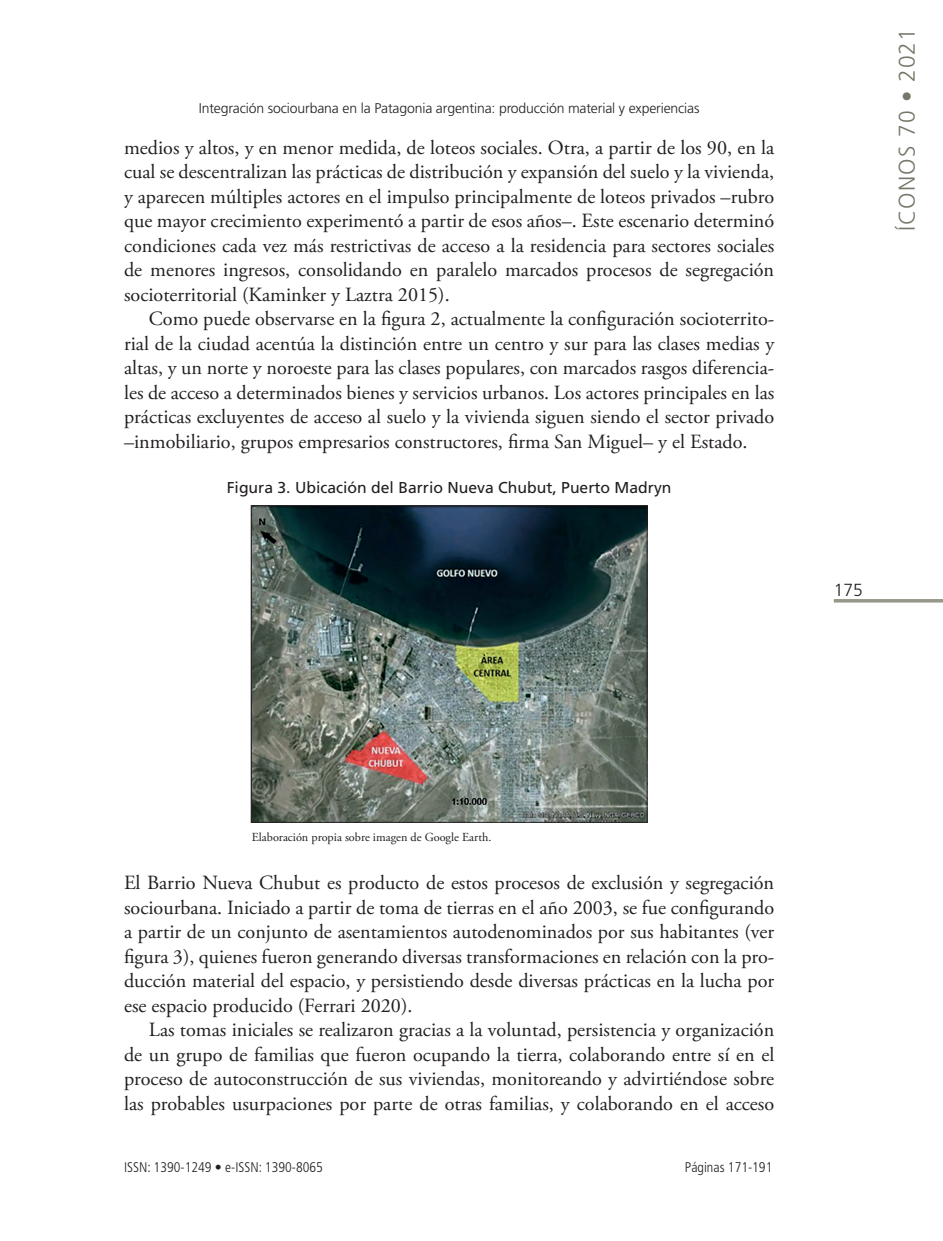
<style>
.page{position:relative;width:943px;height:1241px;background:#fff}
.page>*{position:absolute;margin:0;border:0;box-sizing:border-box;transform-origin:0 0}
.t1{font:300 22.75px "Frutiger";letter-spacing:.05em;color:#747869}
.t2{font:20.12px/24.5px "Adobe Garamond Pro";color:#231f20;text-align:justify}
.t3{font:300 17.5px "Frutiger";color:#231f20}
.t4{font:15.75px "Frutiger";color:#231f20}
.t5{font:300 14px "Frutiger";letter-spacing:-.01em;color:#231f20}
.t6{font:300 condensed 14px "Frutiger";color:#231f20}
.t7{font:12.25px "Adobe Garamond Pro";color:#231f20}
</style>
<div class="page">
<hr style="left:833px;top:599px;width:110px;height:3px;background:#96978a">
<img style="left:253px;top:507px;width:392px;height:313px">
<div style="left:251px;top:505px;width:396px;height:317px;border:1px solid #231f20"></div>
<p class="t5" style="left:199px;top:100px;width:502px">Integración sociourbana en la Patagonia argentina: producción material y experiencias</p>
<p class="t2" style="left:124px;top:136px;width:651px">medios y altos, y en menor medida, de loteos sociales. Otra, a partir de los 90, en la cual se descentralizan las prácticas de distribución y expansión del suelo y la vivienda, y aparecen múltiples actores en el impulso principalmente de loteos privados –rubro que mayor crecimiento experimentó a partir de esos años–. Este escenario determinó condiciones cada vez más restrictivas de acceso a la residencia para sectores sociales de menores ingresos, consolidando en paralelo marcados procesos de segregación socioterritorial (Kaminker y Laztra 2015).</p>
<p class="t2" style="left:124px;top:307px;width:651px;text-indent:25px">Como puede observarse en la figura 2, actualmente la configuración socioterrito&shy;rial de la ciudad acentúa la distinción entre un centro y sur para las clases medias y altas, y un norte y noroeste para las clases populares, con marcados rasgos diferencia&shy;les de acceso a determinados bienes y servicios urbanos. Los actores principales en las prácticas excluyentes de acceso al suelo y la vivienda siguen siendo el sector privado –inmobiliario, grupos empresarios constructores, firma San Miguel– y el Estado.</p>
<p class="t4" style="left:227px;top:478px;width:446px">Figura 3. Ubicación del Barrio Nueva Chubut, Puerto Madryn</p>
<p class="t1" style="left:894px;top:231px;width:204px;rotate:-90deg">ÍCONOS 70 • 2021</p>
<p class="t3" style="left:833px;top:580px;width:31px">175</p>
<p class="t7" style="left:252px;top:829px;width:241px">Elaboración propia sobre imagen de Google Earth.</p>
<p class="t2" style="left:124px;top:870px;width:651px">El Barrio Nueva Chubut es producto de estos procesos de exclusión y segregación sociourbana. Iniciado a partir de toma de tierras en el año 2003, se fue configurando a partir de un conjunto de asentamientos autodenominados por sus habitantes (ver figura 3), quienes fueron generando diversas transformaciones en relación con la pro&shy;ducción material del espacio, y persistiendo desde diversas prácticas en la lucha por ese espacio producido (Ferrari 2020).</p>
<p class="t2" style="left:124px;top:1017px;width:651px;text-indent:25px">Las tomas iniciales se realizaron gracias a la voluntad, persistencia y organización de un grupo de familias que fueron ocupando la tierra, colaborando entre sí en el proceso de autoconstrucción de sus viviendas, monitoreando y advirtiéndose sobre las probables usurpaciones por parte de otras familias, y colaborando en el acceso</p>
<p class="t6" style="left:124px;top:1158px;width:200px">ISSN: 1390-1249 • e-ISSN: 1390-8065</p>
<p class="t6" style="left:685px;top:1158px;width:89px">Páginas 171-191</p>
</div>
